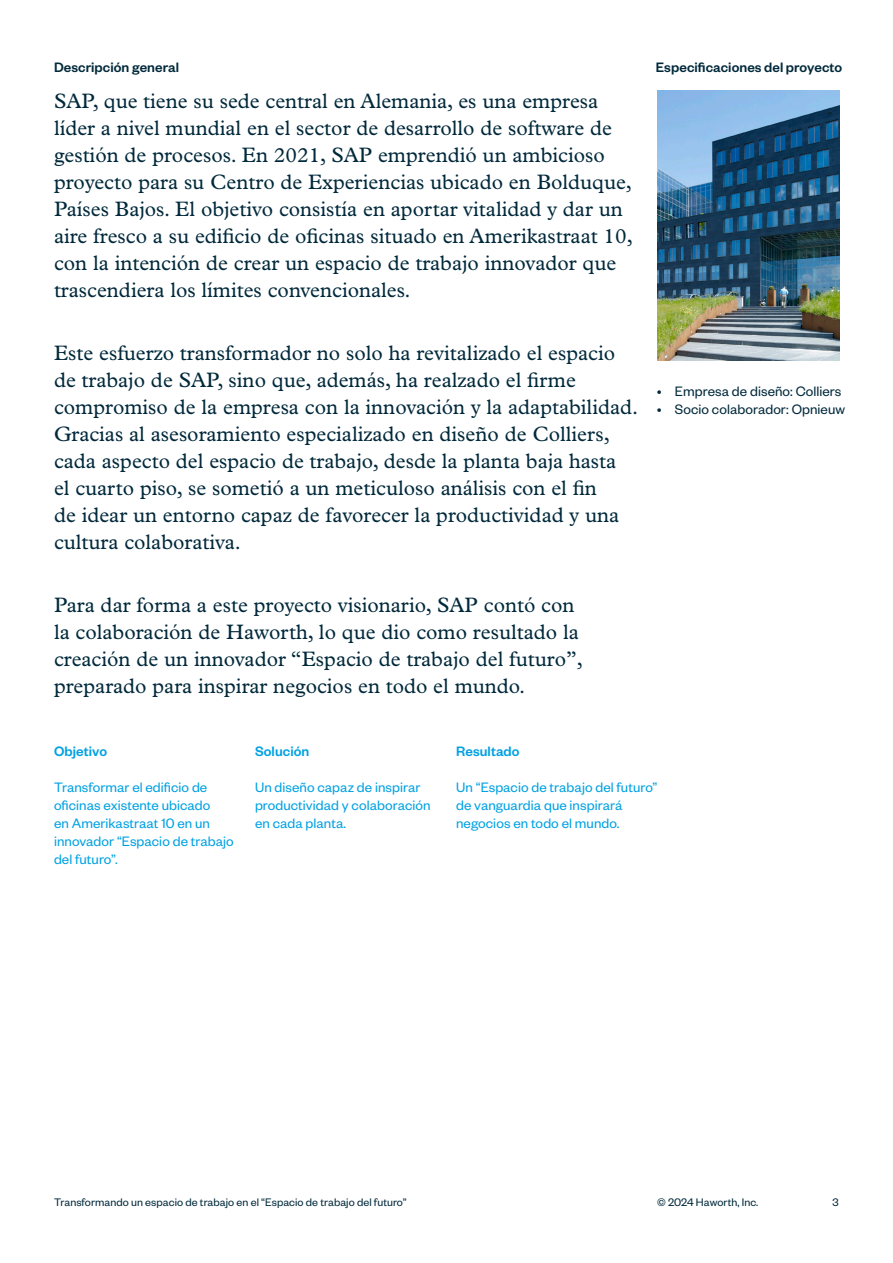
<style>
.page{position:relative;width:893px;height:1263px;background:#fff}
.page>*{position:absolute;margin:0;border:0;box-sizing:border-box;transform-origin:0 0}
.t1{font:21px/27px "Plantin MT Pro";color:#00293b}
.t2{font:15px/18px "Founders Grotesk";letter-spacing:.005em;color:#00a1e2}
.t3{font:15px "Founders Grotesk";letter-spacing:.005em;color:#00293b}
.t4{font:500 15px "Founders Grotesk";letter-spacing:.005em;color:#00293b}
.t5{font:500 15px "Founders Grotesk";letter-spacing:.005em;color:#00a1e2}
.t6{font:12px "Founders Grotesk";letter-spacing:.005em;color:#00293b}
</style>
<div class="page">
<img style="left:657px;top:90px;width:182px;height:270px">
<p class="t4" style="left:54px;top:58px;width:127px">Descripción general</p>
<p class="t4" style="left:656px;top:58px;width:188px">Especificaciones del proyecto</p>
<p class="t1" style="left:54px;top:88px;width:580px">SAP, que tiene su sede central en Alemania, es una empresa líder a nivel mundial en el sector de desarrollo de software de gestión de procesos. En 2021, SAP emprendió un ambicioso proyecto para su Centro de Experiencias ubicado en Bolduque, Países Bajos. El objetivo consistía en aportar vitalidad y dar un aire fresco a su edificio de oficinas situado en Amerikastraat 10, con la intención de crear un espacio de trabajo innovador que trascendiera los límites convencionales.</p>
<p class="t1" style="left:54px;top:340px;width:586px">Este esfuerzo transformador no solo ha revitalizado el espacio de trabajo de SAP, sino que, además, ha realzado el firme compromiso de la empresa con la innovación y la adaptabilidad.<br>Gracias al asesoramiento especializado en diseño de Colliers, cada aspecto del espacio de trabajo, desde la planta baja hasta<br>el cuarto piso, se sometió a un meticuloso análisis con el fin<br>de idear un entorno capaz de favorecer la productividad y una cultura colaborativa.</p>
<p class="t1" style="left:54px;top:592px;width:530px">Para dar forma a este proyecto visionario, SAP contó con la colaboración de Haworth, lo que dio como resultado la creación de un innovador “Espacio de trabajo del futuro”, preparado para inspirar negocios en todo el mundo.</p>
<p class="t3" style="left:657px;top:382px;width:186px">• Empresa de diseño: Colliers</p>
<p class="t3" style="left:657px;top:400px;width:190px">• Socio colaborador: Opnieuw</p>
<p class="t5" style="left:54px;top:742px;width:55px">Objetivo</p>
<p class="t5" style="left:255px;top:742px;width:56px">Solución</p>
<p class="t5" style="left:456px;top:742px;width:65px">Resultado</p>
<p class="t2" style="left:54px;top:777px;width:181px">Transformar el edificio de oficinas existente ubicado<br>en Amerikastraat 10 en un innovador “Espacio de trabajo del futuro”.</p>
<p class="t2" style="left:255px;top:777px;width:177px">Un diseño capaz de inspirar productividad y colaboración en cada planta.</p>
<p class="t2" style="left:456px;top:777px;width:203px">Un “Espacio de trabajo del futuro” de vanguardia que inspirará negocios en todo el mundo.</p>
<p class="t6" style="left:54px;top:1195px;width:354px">Transformando un espacio de trabajo en el “Espacio de trabajo del futuro”</p>
<p class="t6" style="left:657px;top:1195px;width:103px">© 2024 Haworth, Inc.</p>
<p class="t6" style="left:832px;top:1195px;width:8px">3</p>
</div>
